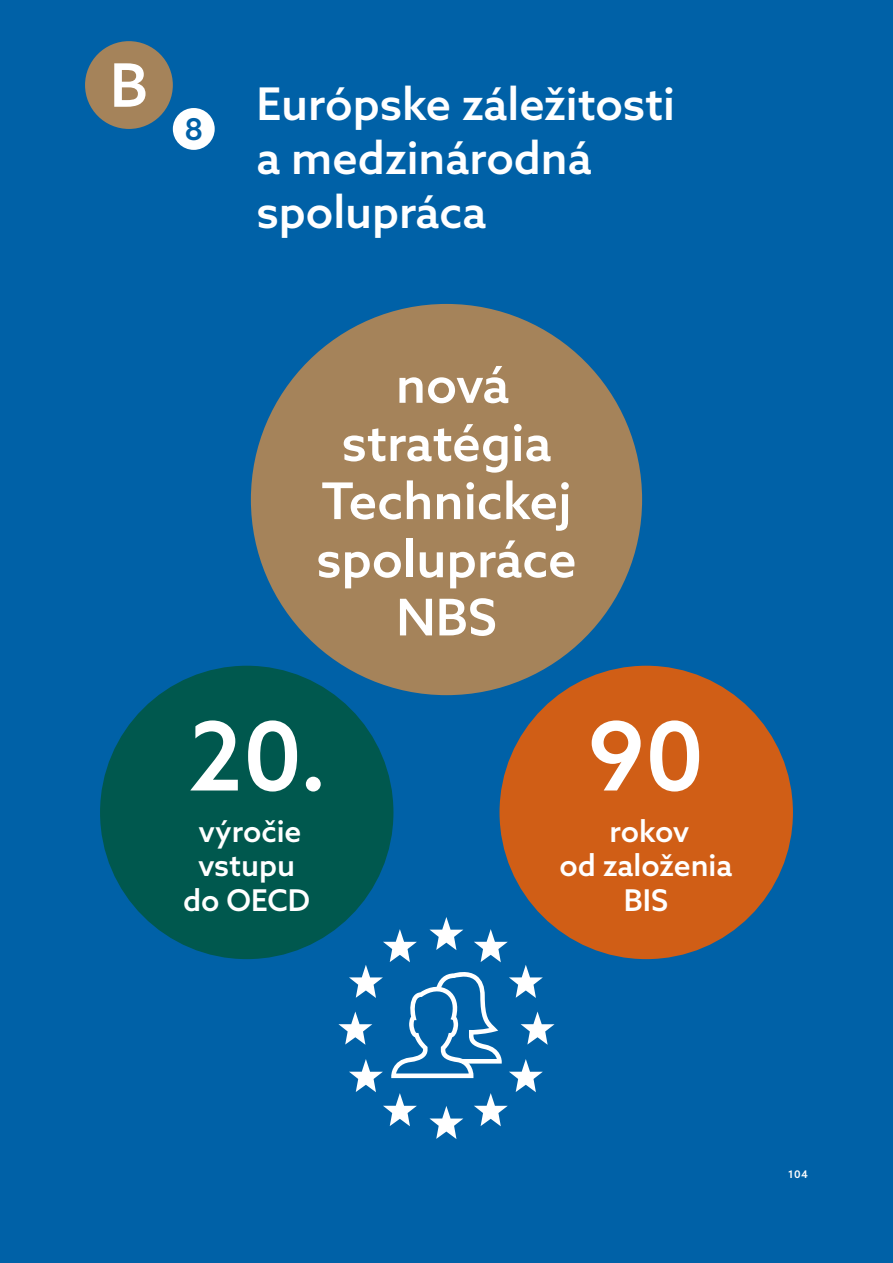
<style>
.page{position:relative;width:893px;height:1263px;background:#0061a7}
.page>*{position:absolute;margin:0;border:0;box-sizing:border-box;transform-origin:0 0}
.t1{font:500 95.25px "Azo Sans";color:#fff}
.t2{font:500 60px "Azo Sans";color:#fff}
.t3{font:500 50.7px/58.2px "Azo Sans";color:#fff;text-align:center}
.t4{font:500 45px/54px "Azo Sans";color:#fff}
.t5{font:500 30px/34.5px "Azo Sans";color:#fff;text-align:center}
.t6{font:500 30px "Azo Sans";color:#0061a7}
.t7{font:500 10.5px "Azo Sans";color:#fff}
</style>
<div class="page">
<div style="left:251px;top:304px;width:391px;height:391px;background:#a5835a;border-radius:50%"></div>
<div style="left:100px;top:666px;width:293px;height:293px;background:#00584e;border-radius:50%"></div>
<div style="left:499px;top:666px;width:294px;height:293px;background:#d05e16;border-radius:50%"></div>
<svg style="left:338px;top:917px;width:216px;height:222px;background:#2577b3"></svg>
<div style="left:85px;top:41px;width:88px;height:88px;background:#a5835a;border-radius:50%"></div>
<div style="left:173px;top:108px;width:42px;height:42px;background:#fff;border-radius:50%"></div>
<h2 class="t2" style="left:110px;top:46px;width:40px">B</h2>
<p class="t6" style="left:184px;top:109px;width:20px">8</p>
<p class="t4" style="left:256px;top:76px;width:420px">Európske záležitosti a medzinárodná spolupráca</p>
<p class="t3" style="left:316px;top:355px;width:262px">nová stratégia<br>Technickej spolupráce<br>NBS</p>
<h1 class="t1" style="left:188px;top:694px;width:141px">20.</h1>
<h1 class="t1" style="left:588px;top:694px;width:118px">90</h1>
<p class="t5" style="left:183px;top:813px;width:129px">výročie vstupu do OECD</p>
<p class="t5" style="left:560px;top:813px;width:174px">rokov<br>od založenia<br>BIS</p>
<p class="t7" style="left:788px;top:1167px;width:21px">104</p>
</div>
